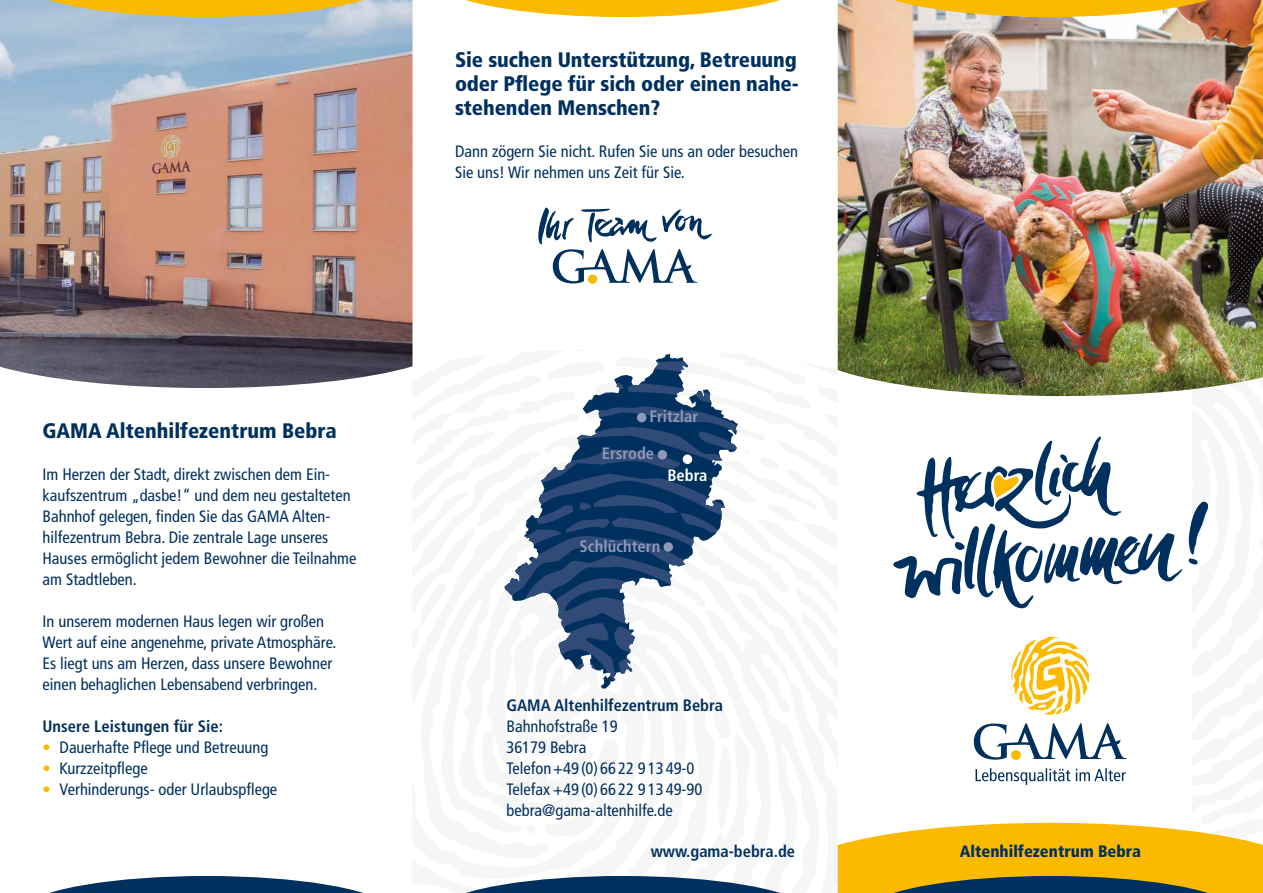
<style>
.page{position:relative;width:1263px;height:893px;background:#fff}
.page>*{position:absolute;margin:0;border:0;box-sizing:border-box;transform-origin:0 0}
.t1{font:900 condensed 21px/24px "Frutiger LT Std";letter-spacing:-.005em;color:#00305d;text-align:justify}
.t2{font:condensed 16.5px/21px "Frutiger LT Std";color:#00305d}
.t3{font:700 condensed 16.5px "Frutiger LT Std";color:#00305d}
.t4{font:700 condensed 16.5px "Frutiger LT Std";color:#8e98b7}
.t5{font:900 condensed 16.5px "Frutiger LT Std";color:#00305d}
.t6{font:700 condensed 16.5px "Frutiger LT Std";color:#fff}
.s1{color:#fbba00}
</style>
<div class="page">
<img style="left:0;top:0;width:412px;height:388px">
<svg style="left:49px;top:876px;width:314px;height:17px"></svg>
<svg style="left:23px;top:0;width:366px;height:17px;background:#debe56"></svg>
<img style="left:412px;top:0;width:851px;height:893px">
<div style="left:637px;top:413px;width:9px;height:9px;background:#8e98b7;border-radius:50%"></div>
<div style="left:658px;top:450px;width:9px;height:9px;background:#8e98b7;border-radius:50%"></div>
<div style="left:683px;top:454px;width:9px;height:10px;background:#fff;border-radius:50%"></div>
<div style="left:663px;top:542px;width:10px;height:10px;background:#8e98b7;border-radius:50%"></div>
<p class="t1" style="left:43px;top:418px;width:296px">GAMA Altenhilfezentrum Bebra</p>
<p class="t2" style="left:43px;top:464px;width:315px">Im Herzen der Stadt, direkt zwischen dem Ein&shy;kaufszentrum „dasbe!“ und dem neu gestalteten Bahnhof gelegen, finden Sie das GAMA Alten&shy;hilfezentrum Bebra. Die zentrale Lage unseres Hauses ermöglicht jedem Bewohner die Teilnahme am Stadtleben.</p>
<p class="t2" style="left:43px;top:611px;width:295px">In unserem modernen Haus legen wir großen Wert auf eine angenehme, private Atmosphäre.<br>Es liegt uns am Herzen, dass unsere Bewohner einen behaglichen Lebensabend verbringen.</p>
<p class="t3" style="left:43px;top:716px;width:182px">Unsere Leistungen für Sie:</p>
<p class="t2" style="left:43px;top:737px;width:227px"><span class="s1">•</span> Dauerhafte Pflege und Betreuung</p>
<p class="t2" style="left:43px;top:758px;width:107px"><span class="s1">•</span> Kurzzeitpflege</p>
<p class="t2" style="left:43px;top:779px;width:236px"><span class="s1">•</span> Verhinderungs- oder Urlaubspflege</p>
<p class="t1" style="left:455px;top:47px;width:345px">Sie suchen Unterstützung, Betreuung oder Pflege für sich oder einen nahe&shy;stehenden Menschen?</p>
<p class="t2" style="left:455px;top:141px;width:345px">Dann zögern Sie nicht. Rufen Sie uns an oder besuchen<br>Sie uns! Wir nehmen uns Zeit für Sie.</p>
<p class="t4" style="left:649px;top:407px;width:50px">Fritzlar</p>
<p class="t4" style="left:602px;top:444px;width:54px">Ersrode</p>
<p class="t6" style="left:667px;top:465px;width:42px">Bebra</p>
<p class="t4" style="left:579px;top:536px;width:82px">Schlüchtern</p>
<p class="t3" style="left:506px;top:695px;width:218px">GAMA Altenhilfezentrum Bebra</p>
<p class="t2" style="left:506px;top:715px;width:197px">Bahnhofstraße 19<br>36179 Bebra<br>Telefon+49 (0) 66 22 9 13 49-0<br>Telefax +49 (0) 66 22 9 13 49-90 bebra@gama-altenhilfe.de</p>
<p class="t3" style="left:651px;top:842px;width:146px">www.gama-bebra.de</p>
<p class="t5" style="left:960px;top:842px;width:182px">Altenhilfezentrum Bebra</p>
</div>
